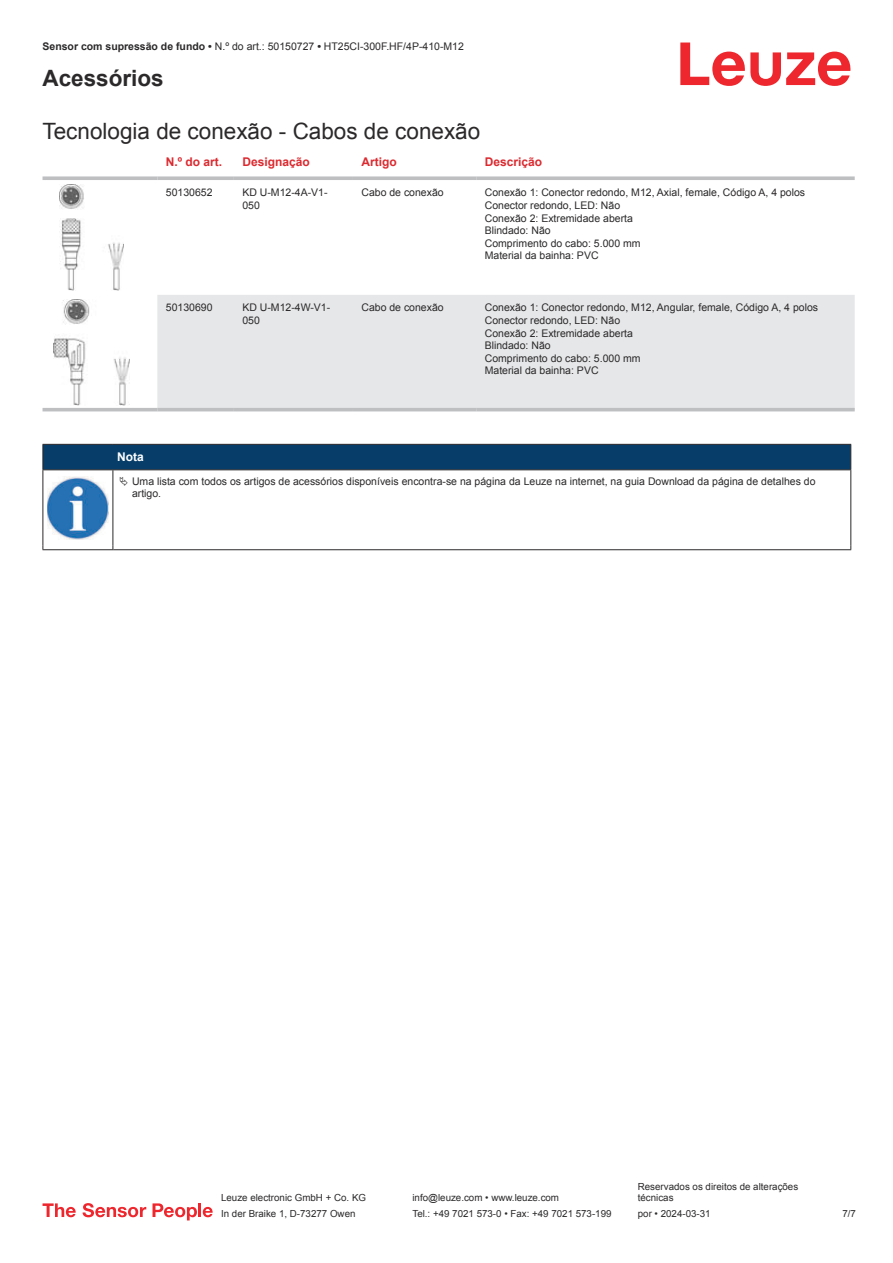
<style>
.page{position:relative;width:893px;height:1263px;background:#fff}
.page>*{position:absolute;margin:0;border:0;box-sizing:border-box;transform-origin:0 0}
.t1{font:22.5px "Arial";color:#2b292a}
.t2{font:700 22.5px "Arial";color:#2b292a}
.t3{font:700 12px "Arial";color:#db2a30}
.t4{font:700 12px "Arial";color:#fff}
.t5{font:10.5px/12.6px "Arial";color:#2b292a}
.t6{font:9.75px/11.7px "Arial";color:#2b292a}
.s1{font-weight:700}
</style>
<div class="page">
<svg style="left:680px;top:43px;width:170px;height:43px"></svg>
<svg style="left:43px;top:342px;width:812px;height:70px"></svg>
<div style="left:157px;top:295px;width:698px;height:113px;background:#e6e7e9"></div>
<svg style="left:43px;top:176px;width:114px;height:4px"></svg>
<svg style="left:157px;top:176px;width:77px;height:4px"></svg>
<svg style="left:234px;top:176px;width:119px;height:4px"></svg>
<svg style="left:353px;top:176px;width:123px;height:4px"></svg>
<svg style="left:476px;top:176px;width:379px;height:4px;background:#c4c6c8"></svg>
<hr style="left:43px;top:408px;width:114px;height:3px;background:#bdbfc1">
<hr style="left:157px;top:408px;width:77px;height:3px;background:#bdbfc1">
<hr style="left:234px;top:408px;width:119px;height:3px;background:#bdbfc1">
<hr style="left:353px;top:408px;width:123px;height:3px;background:#bdbfc1">
<hr style="left:476px;top:408px;width:379px;height:3px;background:#bdbfc1">
<img style="left:59px;top:184px;width:65px;height:107px">
<img style="left:54px;top:299px;width:75px;height:106px">
<svg style="left:44px;top:470px;width:806px;height:79px"></svg>
<div style="left:43px;top:444px;width:808px;height:26px;background:#063d69"></div>
<hr style="left:113px;top:469px;width:738px;height:1px;background:#2b292a">
<hr style="left:43px;top:470px;width:1px;height:75px;background:#2b292a">
<hr style="left:113px;top:470px;width:1px;height:75px;background:#2b292a">
<hr style="left:850px;top:470px;width:1px;height:75px;background:#2b292a">
<hr style="left:43px;top:549px;width:70px;height:1px;background:#2b292a">
<hr style="left:113px;top:549px;width:738px;height:1px;background:#2b292a">
<img style="left:47px;top:476px;width:61px;height:63px">
<div style="left:115px;top:471px;width:734px;height:33px;background:#fff"></div>
<svg style="left:43px;top:1203px;width:33px;height:14px"></svg>
<svg style="left:83px;top:1203px;width:63px;height:14px"></svg>
<svg style="left:153px;top:1203px;width:44px;height:17px"></svg>
<hr style="left:198px;top:1203px;width:3px;height:14px;background:#ed272d">
<svg style="left:203px;top:1207px;width:10px;height:10px"></svg>
<p class="t5" style="left:43px;top:41px;width:423px"><span class="s1">Sensor com supressão de fundo •</span> N.º do art.: 50150727 <span class="s1">•</span> HT25CI-300F.HF/4P-410-M12</p>
<h1 class="t2" style="left:43px;top:70px;width:123px">Acessórios</h1>
<h1 class="t1" style="left:43px;top:123px;width:439px">Tecnologia de conexão - Cabos de conexão</h1>
<p class="t3" style="left:166px;top:157px;width:58px">N.º do art.</p>
<p class="t3" style="left:242px;top:157px;width:69px">Designação</p>
<p class="t3" style="left:361px;top:157px;width:37px">Artigo</p>
<p class="t3" style="left:485px;top:157px;width:59px">Descrição</p>
<p class="t5" style="left:166px;top:187px;width:48px">50130652</p>
<p class="t5" style="left:242px;top:187px;width:87px">KD U-M12-4A-V1-<br>050</p>
<p class="t5" style="left:361px;top:187px;width:84px">Cabo de conexão</p>
<p class="t5" style="left:485px;top:187px;width:322px">Conexão 1: Conector redondo, M12, Axial, female, Código A, 4 polos<br>Conector redondo, LED: Não<br>Conexão 2: Extremidade aberta<br>Blindado: Não<br>Comprimento do cabo: 5.000 mm<br>Material da bainha: PVC</p>
<p class="t5" style="left:166px;top:302px;width:48px">50130690</p>
<p class="t5" style="left:242px;top:302px;width:89px">KD U-M12-4W-V1-<br>050</p>
<p class="t5" style="left:361px;top:302px;width:84px">Cabo de conexão</p>
<p class="t5" style="left:485px;top:302px;width:335px">Conexão 1: Conector redondo, M12, Angular, female, Código A, 4 polos<br>Conector redondo, LED: Não<br>Conexão 2: Extremidade aberta<br>Blindado: Não<br>Comprimento do cabo: 5.000 mm<br>Material da bainha: PVC</p>
<p class="t4" style="left:117px;top:452px;width:28px">Nota</p>
<p class="t5" style="left:132px;top:476px;width:685px">Uma lista com todos os artigos de acessórios disponíveis encontra-se na página da Leuze na internet, na guia Download da página de detalhes do artigo.</p>
<p class="t6" style="left:221px;top:1193px;width:146px">Leuze electronic GmbH + Co. KG</p>
<p class="t6" style="left:412px;top:1193px;width:148px">info@leuze.com • www.leuze.com</p>
<p class="t6" style="left:638px;top:1181px;width:162px">Reservados os direitos de alterações técnicas</p>
<p class="t6" style="left:221px;top:1209px;width:136px">In der Braike 1, D-73277 Owen</p>
<p class="t6" style="left:412px;top:1209px;width:201px">Tel.: +49 7021 573-0 • Fax: +49 7021 573-199</p>
<p class="t6" style="left:638px;top:1209px;width:74px">por • 2024-03-31</p>
<p class="t6" style="left:842px;top:1209px;width:15px">7 /7</p>
</div>
